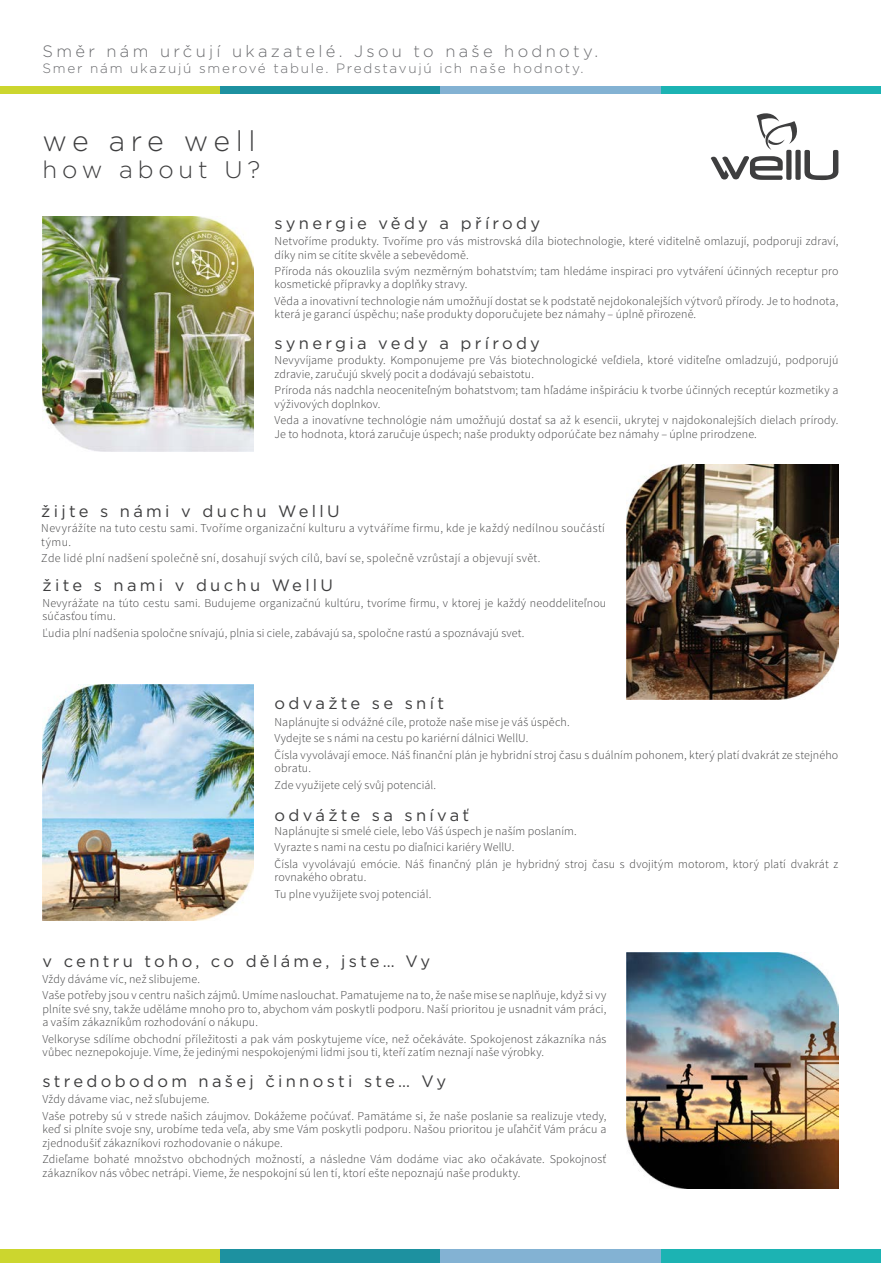
<style>
.page{position:relative;width:881px;height:1263px;background:#fff}
.page>*{position:absolute;margin:0;border:0;box-sizing:border-box;transform-origin:0 0}
.t1{font:300 28.5px "Gotham";letter-spacing:.185em;color:#3e3e3f}
.t2{font:300 24px "Gotham";letter-spacing:.2em;color:#3e3e3f}
.t3{font:16.5px "Gotham";letter-spacing:.2em;color:#3e3e3f}
.t4{font:300 16.5px "Gotham";letter-spacing:.2em;color:#6c6d70}
.t5{font:300 13.5px "Gotham";letter-spacing:.13em;color:#6c6d70}
.t6{font:300 12px/13.5px "Source Sans Pro";letter-spacing:.01em;color:#3e3e3f}
.t7{font:300 12px/13.5px "Source Sans Pro";letter-spacing:.035em;color:#3e3e3f}
.t8{font:300 12px "Source Sans Pro";letter-spacing:.03em;color:#3e3e3f}
</style>
<div class="page">
<svg style="left:710px;top:113px;width:128px;height:67px"></svg>
<img style="left:43px;top:685px;width:211px;height:236px">
<img style="left:626px;top:953px;width:212px;height:235px">
<img style="left:43px;top:216px;width:211px;height:236px">
<img style="left:626px;top:464px;width:212px;height:236px">
<div style="left:0;top:86px;width:220px;height:8px;background:#ccd62e"></div>
<div style="left:220px;top:86px;width:220px;height:8px;background:#1d91a0"></div>
<div style="left:660px;top:86px;width:220px;height:8px;background:#1cb3b3"></div>
<div style="left:440px;top:86px;width:220px;height:8px;background:#83b2d3"></div>
<div style="left:0;top:1249px;width:220px;height:14px;background:#ccd62e"></div>
<div style="left:220px;top:1249px;width:220px;height:14px;background:#1d91a0"></div>
<div style="left:660px;top:1249px;width:220px;height:14px;background:#1cb3b3"></div>
<div style="left:440px;top:1249px;width:220px;height:14px;background:#83b2d3"></div>
<p class="t4" style="left:43px;top:40px;width:557px">Směr nám určují ukazatelé. Jsou to naše hodnoty.</p>
<p class="t5" style="left:43px;top:60px;width:542px">Smer nám ukazujú smerové tabule. Predstavujú ich naše hodnoty.</p>
<p class="t1" style="left:43px;top:123px;width:214px">we are well</p>
<p class="t2" style="left:43px;top:154px;width:219px">how about U?</p>
<p class="t3" style="left:274px;top:213px;width:267px">synergie vědy a přírody</p>
<p class="t6" style="left:274px;top:234px;width:565px">Netvoříme produkty. Tvoříme pro vás mistrovská díla biotechnologie, které viditelně omlazují, podporuji zdraví, díky nim se cítíte skvěle a sebevědomě.</p>
<p class="t6" style="left:274px;top:264px;width:565px">Příroda nás okouzlila svým nezměrným bohatstvím; tam hledáme inspiraci pro vytváření účinných receptur pro kosmetické přípravky a doplňky stravy.</p>
<p class="t6" style="left:274px;top:294px;width:565px">Věda a inovativní technologie nám umožňují dostat se k podstatě nejdokonalejších výtvorů přírody. Je to hodnota, která je garancí úspěchu; naše produkty doporučujete bez námahy – úplně přirozeně.</p>
<p class="t6" style="left:274px;top:354px;width:565px">Nevyvíjame produkty. Komponujeme pre Vás biotechnologické veľdiela, ktoré viditeľne omladzujú, podporujú zdravie, zaručujú skvelý pocit a dodávajú sebaistotu.</p>
<p class="t6" style="left:274px;top:383px;width:565px">Príroda nás nadchla neoceniteľným bohatstvom; tam hľadáme inšpiráciu k tvorbe účinných receptúr kozmetiky a výživových doplnkov.</p>
<p class="t6" style="left:274px;top:413px;width:565px">Veda a inovatívne technológie nám umožňujú dostať sa až k esencii, ukrytej v najdokonalejších dielach prírody.<br>Je to hodnota, ktorá zaručuje úspech; naše produkty odporúčate bez námahy – úplne prirodzene.</p>
<p class="t3" style="left:274px;top:333px;width:267px">synergia vedy a prírody</p>
<p class="t3" style="left:41px;top:500px;width:299px">žijte s námi v duchu WellU</p>
<p class="t7" style="left:41px;top:522px;width:565px">Nevyrážíte na tuto cestu sami. Tvoříme organizační kulturu a vytváříme firmu, kde je každý nedílnou součástí týmu.</p>
<p class="t8" style="left:41px;top:551px;width:500px">Zde lidé plní nadšení společně sní, dosahují svých cílů, baví se, společně vzrůstají a objevují svět.</p>
<p class="t6" style="left:43px;top:596px;width:565px">Nevyrážate na túto cestu sami. Budujeme organizačnú kultúru, tvoríme firmu, v ktorej je každý neoddeliteľnou súčasťou tímu.</p>
<p class="t6" style="left:43px;top:626px;width:483px">Ľudia plní nadšenia spoločne snívajú, plnia si ciele, zabávajú sa, spoločne rastú a spoznávajú svet.</p>
<p class="t3" style="left:43px;top:575px;width:292px">žite s nami v duchu WellU</p>
<p class="t3" style="left:274px;top:693px;width:171px">odvažte se snít</p>
<p class="t6" style="left:274px;top:715px;width:296px">Naplánujte si odvážné cíle, protože naše mise je váš úspěch.</p>
<p class="t6" style="left:274px;top:731px;width:255px">Vydejte se s námi na cestu po kariérní dálnici WellU.</p>
<p class="t6" style="left:274px;top:748px;width:565px">Čísla vyvolávají emoce. Náš finanční plán je hybridní stroj času s duálním pohonem, který platí dvakrát ze stejného obratu.</p>
<p class="t6" style="left:274px;top:778px;width:163px">Zde využijete celý svůj potenciál.</p>
<p class="t3" style="left:274px;top:805px;width:196px">odvážte sa snívať</p>
<p class="t6" style="left:274px;top:824px;width:303px">Naplánujte si smelé ciele, lebo Váš úspech je naším poslaním.</p>
<p class="t6" style="left:274px;top:841px;width:241px">Vyrazte s nami na cestu po diaľnici kariéry WellU.</p>
<p class="t6" style="left:274px;top:857px;width:565px">Čísla vyvolávajú emócie. Náš finančný plán je hybridný stroj času s dvojitým motorom, ktorý platí dvakrát z rovnakého obratu.</p>
<p class="t6" style="left:274px;top:887px;width:158px">Tu plne využijete svoj potenciál.</p>
<p class="t3" style="left:43px;top:950px;width:389px">v centru toho, co děláme, jste… Vy</p>
<p class="t6" style="left:43px;top:972px;width:159px">Vždy dáváme víc, než slibujeme.</p>
<p class="t6" style="left:43px;top:988px;width:565px;text-align:justify">Vaše potřeby jsou v centru našich zájmů. Umíme naslouchat. Pamatujeme na to, že naše mise se naplňuje, když si vy plníte své sny, takže uděláme mnoho pro to, abychom vám poskytli podporu. Naší prioritou je usnadnit vám práci, a vaším zákazníkům rozhodování o nákupu.</p>
<p class="t6" style="left:43px;top:1032px;width:565px">Velkoryse sdílíme obchodní příležitosti a pak vám poskytujeme více, než očekáváte. Spokojenost zákazníka nás vůbec neznepokojuje. Víme, že jedinými nespokojenými lidmi jsou ti, kteří zatím neznají naše výrobky.</p>
<p class="t6" style="left:43px;top:1092px;width:168px">Vždy dávame viac, než sľubujeme.</p>
<p class="t6" style="left:43px;top:1109px;width:565px;text-align:justify">Vaše potreby sú v strede našich záujmov. Dokážeme počúvať. Pamätáme si, že naše poslanie sa realizuje vtedy, keď si plníte svoje sny, urobíme teda veľa, aby sme Vám poskytli podporu. Našou prioritou je uľahčiť Vám prácu a zjednodušiť zákazníkovi rozhodovanie o nákupe.</p>
<p class="t6" style="left:43px;top:1152px;width:565px">Zdieľame bohaté množstvo obchodných možností, a následne Vám dodáme viac ako očakávate. Spokojnosť zákazníkov nás vôbec netrápi. Vieme, že nespokojní sú len tí, ktorí ešte nepoznajú naše produkty.</p>
<p class="t3" style="left:43px;top:1071px;width:405px">stredobodom našej činnosti ste… Vy</p>
</div>
